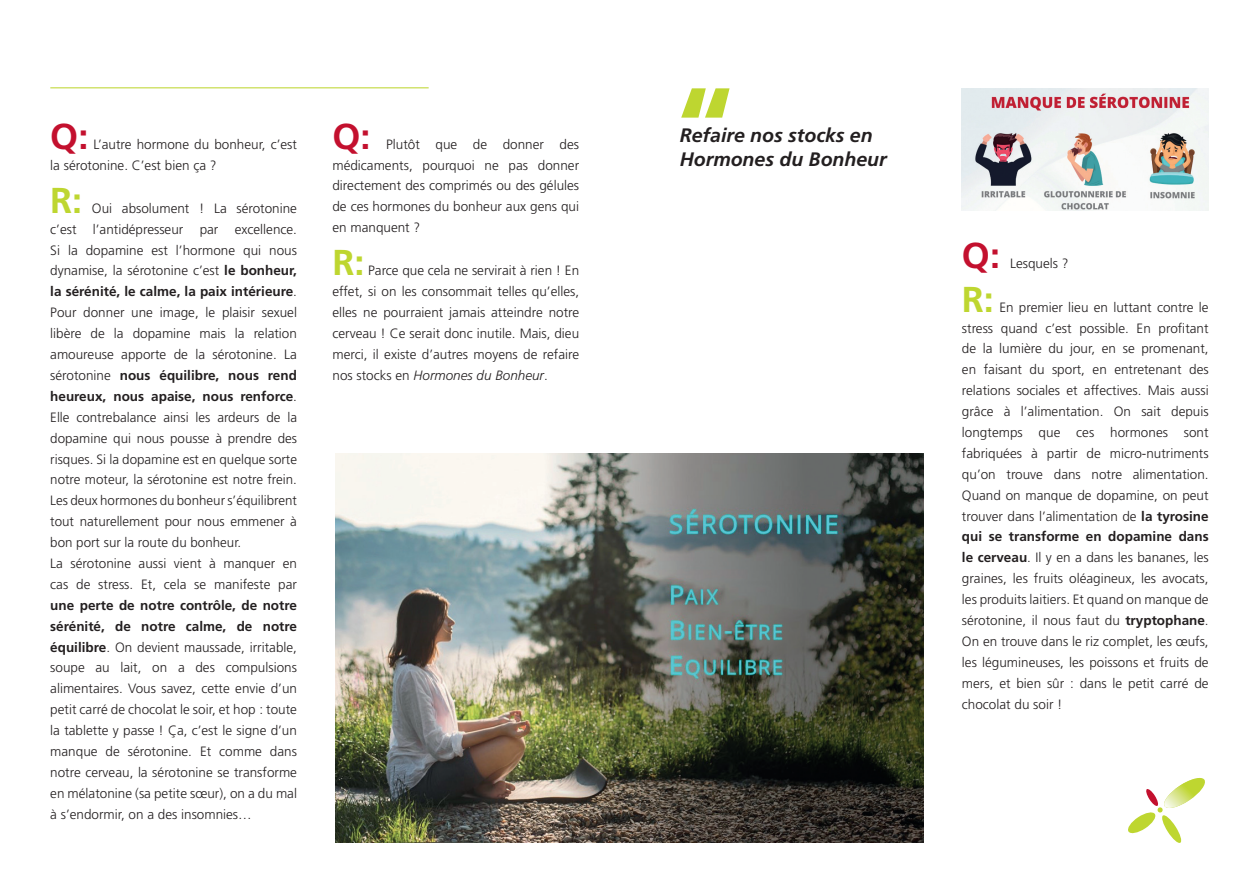
<style>
.page{position:relative;width:1259px;height:893px;background:#fff}
.page>*{position:absolute;margin:0;border:0;box-sizing:border-box;transform-origin:0 0}
.t1{font:700 36px "Frutiger LT Std";color:#c3102e}
.t2{font:700 36px "Frutiger LT Std";color:#bed630}
.t3{font:italic 700 19.5px/23.4px "Frutiger LT Std";color:#231f20}
.t4{font:300 13.5px/20.9px "Frutiger LT Std";color:#231f20;text-align:justify}
.s1{font-weight:700}
.s2{font-style:italic}
</style>
<div class="page">
<svg style="left:1128px;top:777px;width:77px;height:66px"></svg>
<img style="left:335px;top:453px;width:588px;height:390px">
<img style="left:962px;top:88px;width:246px;height:123px">
<hr style="left:50px;top:87px;width:379px;height:1px;background:#bed630">
<svg style="left:681px;top:88px;width:48px;height:30px"></svg>
<h1 class="t1" style="left:50px;top:115px;width:40px">Q:</h1>
<p class="t4" style="left:50px;top:134px;width:248px;text-indent:43px">L’autre hormone du bonheur, c’est la sérotonine. C’est bien ça ?</p>
<h1 class="t2" style="left:50px;top:179px;width:34px">R:</h1>
<p class="t4" style="left:50px;top:198px;width:248px;text-align:left;text-indent:42px">Oui absolument ! La sérotonine c’est l’antidépresseur par excellence.<br>Si la dopamine est l’hormone qui nous dynamise, la sérotonine c’est <span class="s1">le bonheur, la sérénité, le calme, la paix intérieure</span>.<br>Pour donner une image, le plaisir sexuel libère de la dopamine mais la relation amoureuse apporte de la sérotonine. La sérotonine <span class="s1">nous équilibre, nous rend heureux, nous apaise, nous renforce</span>.<br>Elle contrebalance ainsi les ardeurs de la dopamine qui nous pousse à prendre des risques. Si la dopamine est en quelque sorte notre moteur, la sérotonine est notre frein.<br>Les deux hormones du bonheur s’équilibrent tout naturellement pour nous emmener à bon port sur la route du bonheur.<br>La sérotonine aussi vient à manquer en cas de stress. Et, cela se manifeste par</p>
<p class="t4" style="left:50px;top:595px;width:248px"><span class="s1">une perte de notre contrôle, de notre sérénité, de notre calme, de notre équilibre</span>. On devient maussade, irritable, soupe au lait, on a des compulsions alimentaires. Vous savez, cette envie d’un petit carré de chocolat le soir, et hop : toute la tablette y passe ! Ça, c’est le signe d’un manque de sérotonine. Et comme dans notre cerveau, la sérotonine se transforme en mélatonine (sa petite sœur), on a du mal à s’endormir, on a des insomnies…</p>
<h1 class="t1" style="left:332px;top:115px;width:40px">Q:</h1>
<p class="t4" style="left:332px;top:134px;width:248px;text-indent:54px">Plutôt que de donner des médicaments, pourquoi ne pas donner directement des comprimés ou des gélules de ces hormones du bonheur aux gens qui en manquent ?</p>
<h1 class="t2" style="left:332px;top:242px;width:34px">R:</h1>
<p class="t4" style="left:332px;top:261px;width:248px;text-indent:36px">Parce que cela ne servirait à rien ! En effet, si on les consommait telles qu’elles, elles ne pourraient jamais atteindre notre cerveau ! Ce serait donc inutile. Mais, dieu merci, il existe d’autres moyens de refaire nos stocks en <span class="s2">Hormones du Bonheur</span>.</p>
<h2 class="t3" style="left:680px;top:124px;width:208px">Refaire nos stocks en<br>Hormones du Bonheur</h2>
<h1 class="t1" style="left:962px;top:235px;width:40px">Q:</h1>
<p class="t4" style="left:1010px;top:254px;width:60px">Lesquels ?</p>
<h1 class="t2" style="left:962px;top:278px;width:34px">R:</h1>
<p class="t4" style="left:962px;top:297px;width:248px;text-indent:37px">En premier lieu en luttant contre le stress quand c’est possible. En profitant de la lumière du jour, en se promenant, en faisant du sport, en entretenant des relations sociales et affectives. Mais aussi grâce à l’alimentation. On sait depuis longtemps que ces hormones sont fabriquées à partir de micro-nutriments qu’on trouve dans notre alimentation.<br>Quand on manque de dopamine, on peut trouver dans l’alimentation de <span class="s1">la tyrosine qui se transforme en dopamine dans le cerveau</span>. Il y en a dans les bananes, les graines, les fruits oléagineux, les avocats, les produits laitiers. Et quand on manque de sérotonine, il nous faut du <span class="s1">tryptophane</span>.<br>On en trouve dans le riz complet, les œufs, les légumineuses, les poissons et fruits de mers, et bien sûr : dans le petit carré de chocolat du soir !</p>
</div>
